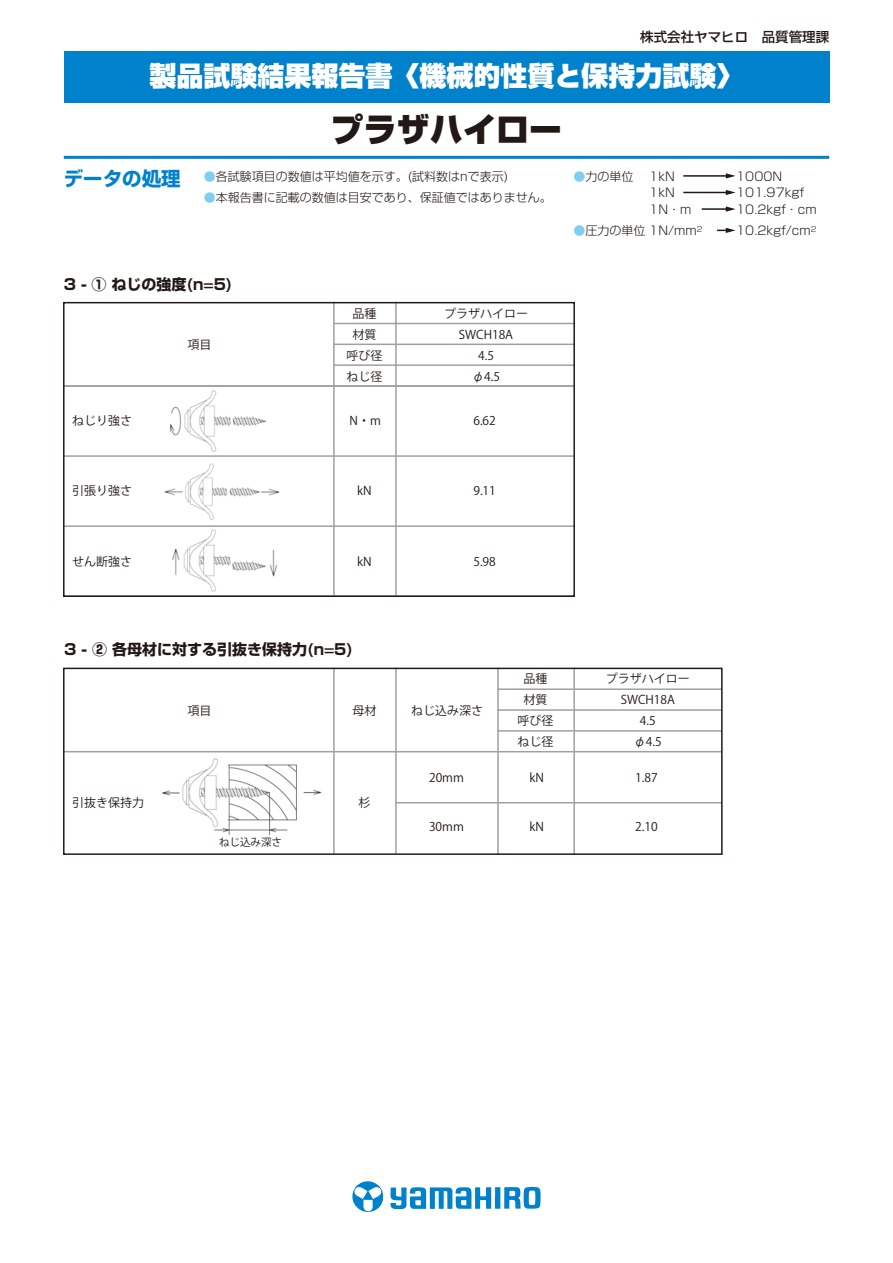
<style>
.page{position:relative;width:893px;height:1263px;background:#fff}
.page>*{position:absolute;margin:0;border:0;box-sizing:border-box;transform-origin:0 0}
.t1{font:900 33px "Shin Go";color:#221815}
.t2{font:900 27px "Shin Go";color:#fff}
.t3{font:700 15px "Shin Go";color:#221815}
.t4{font:500 13.5px "Shin Go";color:#221815}
.t5{font:12px/21px "Koz Go Pr 6 N";color:#221815;text-align:center}
.t6{font:300 12px "Shin Go";color:#221815}
.t7{font:10.5px "Koz Go Pr 6 N";color:#221815}
.s1{font-weight:700;font-size:19.5px;color:#0081cc}
.s2{color:#7ecef4}
.s3{font-weight:400;color:#7ecef4}
.s4{font-family:"Hira Kaku Pro W3"}
</style>
<div class="page">
<img style="left:169px;top:390px;width:97px;height:62px">
<img style="left:164px;top:463px;width:116px;height:57px">
<img style="left:172px;top:529px;width:105px;height:63px">
<img style="left:162px;top:758px;width:160px;height:78px">
<hr style="left:333px;top:302px;width:2px;height:294px;background:#9fa0a0">
<hr style="left:395px;top:302px;width:2px;height:294px;background:#9fa0a0">
<hr style="left:333px;top:323px;width:241px;height:1px;background:#9fa0a0">
<hr style="left:333px;top:344px;width:241px;height:1px;background:#9fa0a0">
<hr style="left:333px;top:364px;width:241px;height:2px;background:#9fa0a0">
<hr style="left:64px;top:385px;width:510px;height:2px;background:#9fa0a0">
<hr style="left:64px;top:455px;width:510px;height:2px;background:#9fa0a0">
<hr style="left:64px;top:525px;width:510px;height:2px;background:#9fa0a0">
<hr style="left:333px;top:668px;width:2px;height:186px;background:#9fa0a0">
<hr style="left:395px;top:668px;width:2px;height:186px;background:#9fa0a0">
<hr style="left:497px;top:668px;width:2px;height:187px;background:#9fa0a0">
<hr style="left:573px;top:668px;width:2px;height:187px;background:#9fa0a0">
<hr style="left:497px;top:688px;width:225px;height:2px;background:#9fa0a0">
<hr style="left:497px;top:709px;width:225px;height:2px;background:#9fa0a0">
<hr style="left:497px;top:730px;width:225px;height:2px;background:#9fa0a0">
<hr style="left:64px;top:751px;width:658px;height:1px;background:#9fa0a0">
<hr style="left:395px;top:802px;width:327px;height:1px;background:#9fa0a0">
<div style="left:63px;top:302px;width:512px;height:295px;border:2px solid #221815"></div>
<div style="left:63px;top:668px;width:660px;height:187px;border:2px solid #221815"></div>
<svg style="left:717px;top:228px;width:18px;height:5px"></svg>
<hr style="left:702px;top:208px;width:26px;height:2px;background:#221815">
<svg style="left:726px;top:206px;width:9px;height:6px"></svg>
<hr style="left:683px;top:192px;width:45px;height:1px;background:#221815">
<svg style="left:726px;top:190px;width:9px;height:5px"></svg>
<hr style="left:683px;top:175px;width:45px;height:2px;background:#221815">
<svg style="left:726px;top:173px;width:9px;height:6px"></svg>
<svg style="left:352px;top:1181px;width:32px;height:31px"></svg>
<svg style="left:390px;top:1186px;width:151px;height:23px"></svg>
<div style="left:64px;top:51px;width:765px;height:51px;background:#0081cc"></div>
<hr style="left:64px;top:156px;width:765px;height:3px;background:#0081cc">
<p class="t4" style="left:640px;top:28px;width:190px">株式会社ヤマヒロ　品質管理課</p>
<h2 class="t2" style="left:149px;top:57px;width:595px">製品試験結果報告書〈機械的性質と保持力試験〉</h2>
<h1 class="t1" style="left:331px;top:107px;width:232px">プラザハイロー</h1>
<p class="t6" style="left:64px;top:168px;width:446px"><span class="s1">データの処理</span> <span class="s2">●</span>各試験項目の数値は平均値を示す。(試料数はnで表示)</p>
<p class="t6" style="left:204px;top:189px;width:350px"><span class="s2">●</span>本報告書に記載の数値は目安であり、保証値ではありません。</p>
<p class="t6" style="left:573px;top:168px;width:61px"><span class="s2">●</span>力の単位</p>
<p class="t6" style="left:649px;top:168px;width:27px">1kN</p>
<p class="t6" style="left:736px;top:168px;width:48px">1000N</p>
<p class="t6" style="left:649px;top:185px;width:27px">1kN</p>
<p class="t6" style="left:736px;top:185px;width:69px">101.97kgf</p>
<p class="t6" style="left:649px;top:201px;width:44px">1N・m</p>
<p class="t6" style="left:736px;top:201px;width:82px">10.2kgf・cm</p>
<p class="t6" style="left:573px;top:223px;width:131px"><span class="s3">●</span>圧力の単位 1N/mm<sup>2</sup></p>
<p class="t6" style="left:736px;top:223px;width:82px">10.2kgf/cm<sup>2</sup></p>
<p class="t3" style="left:64px;top:274px;width:170px">3 - ① ねじの強度(n=5)</p>
<p class="t5" style="left:188px;top:334px;width:25px">項目</p>
<p class="t5" style="left:347px;top:303px;width:37px">品種材質呼び径ねじ径</p>
<p class="t5" style="left:72px;top:410px;width:61px">ねじり強さ</p>
<p class="t5" style="left:350px;top:410px;width:33px">N・m</p>
<p class="t5" style="left:444px;top:303px;width:85px">プラザハイロー<br>SWCH18A<br>4.5<br><span class="s4">φ</span>4.5</p>
<p class="t5" style="left:473px;top:410px;width:24px">6.62</p>
<p class="t5" style="left:72px;top:480px;width:61px">引張り強さ</p>
<p class="t5" style="left:357px;top:480px;width:16px">kN</p>
<p class="t5" style="left:473px;top:480px;width:24px">9.11</p>
<p class="t5" style="left:72px;top:552px;width:61px">せん断強さ</p>
<p class="t5" style="left:357px;top:552px;width:16px">kN</p>
<p class="t5" style="left:473px;top:552px;width:24px">5.98</p>
<p class="t3" style="left:64px;top:640px;width:290px">3 - ② 各母材に対する引抜き保持力(n=5)</p>
<p class="t5" style="left:188px;top:700px;width:25px">項目</p>
<p class="t5" style="left:353px;top:700px;width:25px">母材</p>
<p class="t5" style="left:411px;top:700px;width:73px">ねじ込み深さ</p>
<p class="t5" style="left:518px;top:669px;width:37px">品種材質呼び径ねじ径</p>
<p class="t5" style="left:606px;top:669px;width:85px">プラザハイロー<br>SWCH18A<br>4.5<br><span class="s4">φ</span>4.5</p>
<p class="t5" style="left:72px;top:793px;width:73px">引抜き保持力</p>
<p class="t5" style="left:359px;top:793px;width:13px">杉</p>
<p class="t7" style="left:219px;top:837px;width:64px">ねじ込み深さ</p>
<p class="t5" style="left:429px;top:768px;width:36px">20mm</p>
<p class="t5" style="left:530px;top:768px;width:16px">kN</p>
<p class="t5" style="left:635px;top:768px;width:24px">1.87</p>
<p class="t5" style="left:429px;top:816px;width:36px">30mm</p>
<p class="t5" style="left:529px;top:816px;width:16px">kN</p>
<p class="t5" style="left:635px;top:816px;width:24px">2.10</p>
</div>
